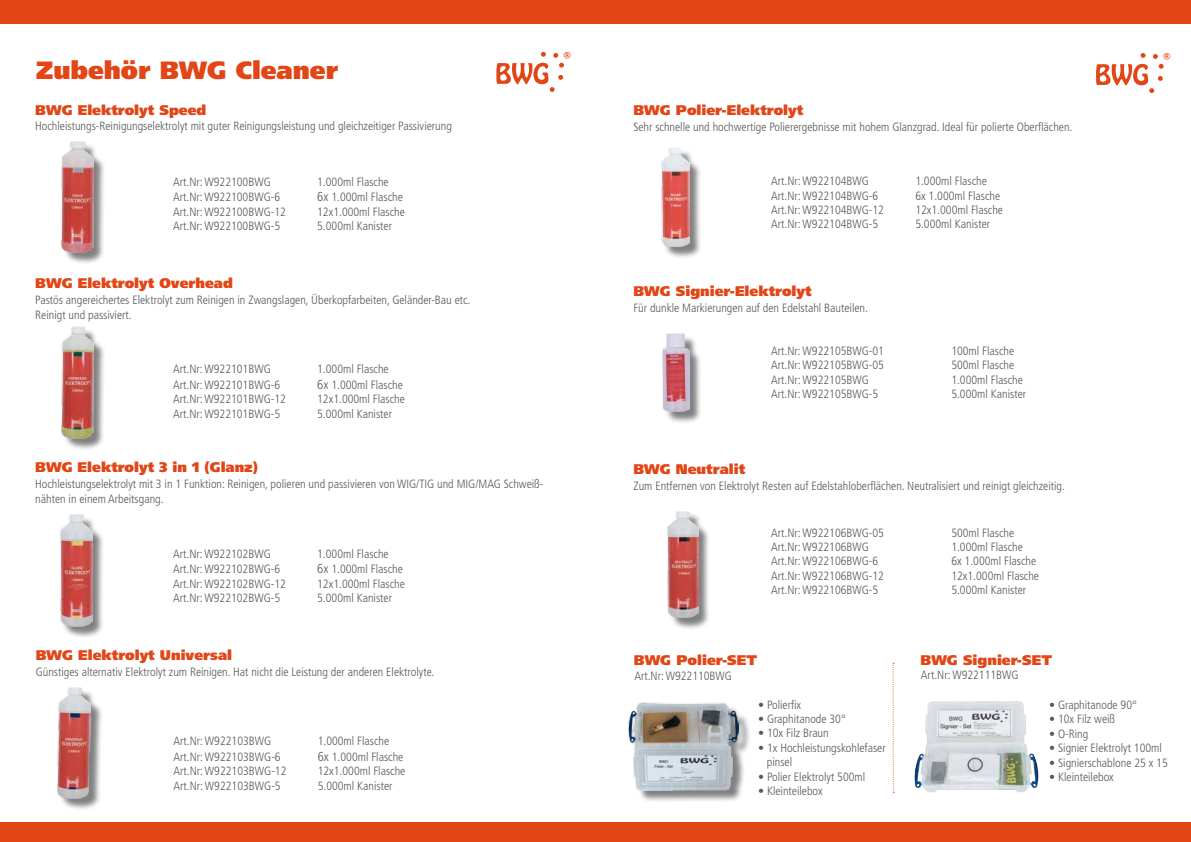
<style>
.page{position:relative;width:1191px;height:842px;background:#fff}
.page>*{position:absolute;margin:0;border:0;box-sizing:border-box;transform-origin:0 0}
.t1{font:900 25px "Frutiger LT Std";color:#e24516}
.t2{font:900 14px "Frutiger LT Std";color:#e24516}
.t3{font:300 condensed 12px/14.4px "Frutiger LT Std";color:#58585a}
.t4{font:600 8.3px "Neustadt";color:#e24516}
.s1{font-size:13px}
</style>
<div class="page">
<div style="left:0;top:822px;width:1191px;height:20px;background:#e24516"></div>
<div style="left:0;top:0;width:1191px;height:24px;background:#e24516"></div>
<svg style="left:496px;top:52px;width:68px;height:40px"></svg>
<div style="left:63px;top:143px;width:43px;height:122px;background:#58585a;opacity:.75"></div>
<img style="left:61px;top:141px;width:32px;height:112px">
<div style="left:63px;top:329px;width:43px;height:121px;background:#58585a;opacity:.75"></div>
<img style="left:62px;top:327px;width:32px;height:111px">
<div style="left:62px;top:516px;width:42px;height:122px;background:#58585a;opacity:.75"></div>
<img style="left:60px;top:515px;width:32px;height:111px">
<div style="left:59px;top:689px;width:44px;height:122px;background:#58585a;opacity:.75"></div>
<img style="left:57px;top:687px;width:34px;height:112px">
<svg style="left:1096px;top:53px;width:67px;height:40px"></svg>
<div style="left:663px;top:150px;width:39px;height:109px;background:#58585a;opacity:.75"></div>
<img style="left:661px;top:148px;width:29px;height:98px">
<div style="left:664px;top:335px;width:38px;height:89px;background:#58585a;opacity:.75"></div>
<img style="left:662px;top:333px;width:28px;height:78px">
<div style="left:669px;top:513px;width:41px;height:117px;background:#58585a;opacity:.75"></div>
<img style="left:667px;top:511px;width:31px;height:107px">
<div style="left:630px;top:705px;width:121px;height:97px;background:#58585a;opacity:.75"></div>
<img style="left:628px;top:702px;width:111px;height:90px">
<img style="left:914px;top:701px;width:124px;height:91px">
<svg style="left:892px;top:663px;width:2px;height:130px"></svg>
<h1 class="t1" style="left:36px;top:55px;width:303px">Zubehör BWG Cleaner</h1>
<p class="t2" style="left:35px;top:102px;width:173px">BWG Elektrolyt Speed</p>
<p class="t3" style="left:35px;top:119px;width:418px">Hochleistungs-Reinigungselektrolyt mit guter Reinigungsleistung und gleichzeitiger Passivierung</p>
<p class="t3" style="left:173px;top:174px;width:99px">Art.Nr: W922100BWG</p>
<p class="t3" style="left:317px;top:174px;width:73px">1.000ml Flasche</p>
<p class="t3" style="left:173px;top:190px;width:108px">Art.Nr: W922100BWG-6</p>
<p class="t3" style="left:317px;top:190px;width:87px"><span class="s1">6x</span> 1.000ml Flasche</p>
<p class="t3" style="left:173px;top:204px;width:114px">Art.Nr: W922100BWG-12</p>
<p class="t3" style="left:317px;top:204px;width:89px">12x1.000ml Flasche</p>
<p class="t3" style="left:173px;top:219px;width:108px">Art.Nr: W922100BWG-5</p>
<p class="t3" style="left:317px;top:219px;width:76px">5.000ml Kanister</p>
<p class="t2" style="left:35px;top:275px;width:199px">BWG Elektrolyt Overhead</p>
<p class="t3" style="left:35px;top:293px;width:437px">Pastös angereichertes Elektrolyt zum Reinigen in Zwangslagen, Überkopfarbeiten, Geländer-Bau etc.<br>Reinigt und passiviert.</p>
<p class="t3" style="left:173px;top:362px;width:99px">Art.Nr: W922101BWG</p>
<p class="t3" style="left:317px;top:362px;width:73px">1.000ml Flasche</p>
<p class="t3" style="left:173px;top:378px;width:108px">Art.Nr: W922101BWG-6</p>
<p class="t3" style="left:317px;top:378px;width:87px"><span class="s1">6x</span> 1.000ml Flasche</p>
<p class="t3" style="left:173px;top:392px;width:114px">Art.Nr: W922101BWG-12</p>
<p class="t3" style="left:317px;top:392px;width:89px">12x1.000ml Flasche</p>
<p class="t3" style="left:173px;top:407px;width:108px">Art.Nr: W922101BWG-5</p>
<p class="t3" style="left:317px;top:407px;width:76px">5.000ml Kanister</p>
<p class="t2" style="left:35px;top:459px;width:224px">BWG Elektrolyt 3 in 1 (Glanz)</p>
<p class="t3" style="left:35px;top:477px;width:510px">Hochleistungselektrolyt mit 3 in 1 Funktion: Reinigen, polieren und passivieren von WIG/TIG und MIG/MAG Schweiß&shy;nähten in einem Arbeitsgang.</p>
<p class="t3" style="left:173px;top:546px;width:99px">Art.Nr: W922102BWG</p>
<p class="t3" style="left:317px;top:546px;width:73px">1.000ml Flasche</p>
<p class="t3" style="left:173px;top:562px;width:108px">Art.Nr: W922102BWG-6</p>
<p class="t3" style="left:317px;top:562px;width:87px"><span class="s1">6x</span> 1.000ml Flasche</p>
<p class="t3" style="left:173px;top:576px;width:114px">Art.Nr: W922102BWG-12</p>
<p class="t3" style="left:317px;top:576px;width:89px">12x1.000ml Flasche</p>
<p class="t3" style="left:173px;top:591px;width:108px">Art.Nr: W922102BWG-5</p>
<p class="t3" style="left:317px;top:591px;width:76px">5.000ml Kanister</p>
<p class="t2" style="left:36px;top:646px;width:198px">BWG Elektrolyt Universal</p>
<p class="t3" style="left:36px;top:665px;width:400px">Günstiges alternativ Elektrolyt zum Reinigen. Hat nicht die Leistung der anderen Elektrolyte.</p>
<p class="t4" style="left:563px;top:51px;width:10px">®</p>
<p class="t3" style="left:174px;top:734px;width:99px">Art.Nr: W922103BWG</p>
<p class="t3" style="left:318px;top:734px;width:73px">1.000ml Flasche</p>
<p class="t3" style="left:174px;top:750px;width:108px">Art.Nr: W922103BWG-6</p>
<p class="t3" style="left:318px;top:750px;width:87px"><span class="s1">6x</span> 1.000ml Flasche</p>
<p class="t3" style="left:174px;top:764px;width:114px">Art.Nr: W922103BWG-12</p>
<p class="t3" style="left:318px;top:764px;width:89px">12x1.000ml Flasche</p>
<p class="t3" style="left:174px;top:778px;width:108px">Art.Nr: W922103BWG-5</p>
<p class="t3" style="left:318px;top:778px;width:76px">5.000ml Kanister</p>
<p class="t2" style="left:633px;top:101px;width:171px">BWG Polier-Elektrolyt</p>
<p class="t3" style="left:633px;top:120px;width:440px">Sehr schnelle und hochwertige Polierergebnisse mit hohem Glanzgrad. Ideal für polierte Oberflächen.</p>
<p class="t3" style="left:771px;top:174px;width:99px">Art.Nr: W922104BWG</p>
<p class="t3" style="left:915px;top:174px;width:73px">1.000ml Flasche</p>
<p class="t3" style="left:771px;top:188px;width:108px">Art.Nr: W922104BWG-6</p>
<p class="t3" style="left:915px;top:188px;width:86px">6x 1.000ml Flasche</p>
<p class="t3" style="left:771px;top:203px;width:114px">Art.Nr: W922104BWG-12</p>
<p class="t3" style="left:915px;top:203px;width:89px">12x1.000ml Flasche</p>
<p class="t3" style="left:771px;top:217px;width:108px">Art.Nr: W922104BWG-5</p>
<p class="t3" style="left:915px;top:217px;width:76px">5.000ml Kanister</p>
<p class="t2" style="left:633px;top:282px;width:180px">BWG Signier-Elektrolyt</p>
<p class="t3" style="left:633px;top:301px;width:236px">Für dunkle Markierungen auf den Edelstahl Bauteilen.</p>
<p class="t2" style="left:633px;top:461px;width:113px">BWG Neutralit</p>
<p class="t3" style="left:771px;top:344px;width:114px">Art.Nr: W922105BWG-01</p>
<p class="t3" style="left:951px;top:344px;width:64px">100ml Flasche</p>
<p class="t3" style="left:771px;top:358px;width:114px">Art.Nr: W922105BWG-05</p>
<p class="t3" style="left:951px;top:358px;width:64px">500ml Flasche</p>
<p class="t3" style="left:771px;top:373px;width:99px">Art.Nr: W922105BWG</p>
<p class="t3" style="left:951px;top:373px;width:73px">1.000ml Flasche</p>
<p class="t3" style="left:771px;top:387px;width:108px">Art.Nr: W922105BWG-5</p>
<p class="t3" style="left:951px;top:387px;width:76px">5.000ml Kanister</p>
<p class="t3" style="left:633px;top:479px;width:433px">Zum Entfernen von Elektrolyt Resten auf Edelstahloberflächen. Neutralisiert und reinigt gleichzeitig.</p>
<p class="t3" style="left:771px;top:525px;width:114px">Art.Nr: W922106BWG-05</p>
<p class="t3" style="left:951px;top:525px;width:64px">500ml Flasche</p>
<p class="t3" style="left:771px;top:540px;width:99px">Art.Nr: W922106BWG</p>
<p class="t3" style="left:951px;top:540px;width:73px">1.000ml Flasche</p>
<p class="t3" style="left:771px;top:554px;width:108px">Art.Nr: W922106BWG-6</p>
<p class="t3" style="left:951px;top:554px;width:86px">6x 1.000ml Flasche</p>
<p class="t3" style="left:771px;top:569px;width:114px">Art.Nr: W922106BWG-12</p>
<p class="t3" style="left:951px;top:569px;width:89px">12x1.000ml Flasche</p>
<p class="t3" style="left:771px;top:583px;width:108px">Art.Nr: W922106BWG-5</p>
<p class="t3" style="left:951px;top:583px;width:76px">5.000ml Kanister</p>
<p class="t2" style="left:634px;top:651px;width:125px">BWG Polier-SET</p>
<p class="t2" style="left:920px;top:651px;width:133px">BWG Signier-SET</p>
<p class="t4" style="left:1162px;top:52px;width:10px">®</p>
<p class="t3" style="left:634px;top:668px;width:99px">Art.Nr: W922110BWG</p>
<p class="t3" style="left:921px;top:668px;width:99px">Art.Nr: W922111BWG</p>
<p class="t3" style="left:758px;top:697px;width:45px">• Polierfix</p>
<p class="t3" style="left:758px;top:712px;width:89px">• Graphitanode 30°</p>
<p class="t3" style="left:758px;top:726px;width:72px">• 10x Filz Braun</p>
<p class="t3" style="left:767px;top:740px;width:120px;text-indent:-9px">• 1x Hochleistungskohlefaser pinsel</p>
<p class="t3" style="left:758px;top:769px;width:109px">• Polier Elektrolyt 500ml</p>
<p class="t3" style="left:758px;top:784px;width:66px">• Kleinteilebox</p>
<p class="t3" style="left:1049px;top:698px;width:89px">• Graphitanode 90°</p>
<p class="t3" style="left:1049px;top:712px;width:67px">• 10x Filz weiß</p>
<p class="t3" style="left:1049px;top:727px;width:41px">• O-Ring</p>
<p class="t3" style="left:1049px;top:741px;width:114px">• Signier Elektrolyt 100ml</p>
<p class="t3" style="left:1049px;top:755px;width:120px">• Signierschablone 25 x 15</p>
<p class="t3" style="left:1049px;top:770px;width:66px">• Kleinteilebox</p>
</div>
